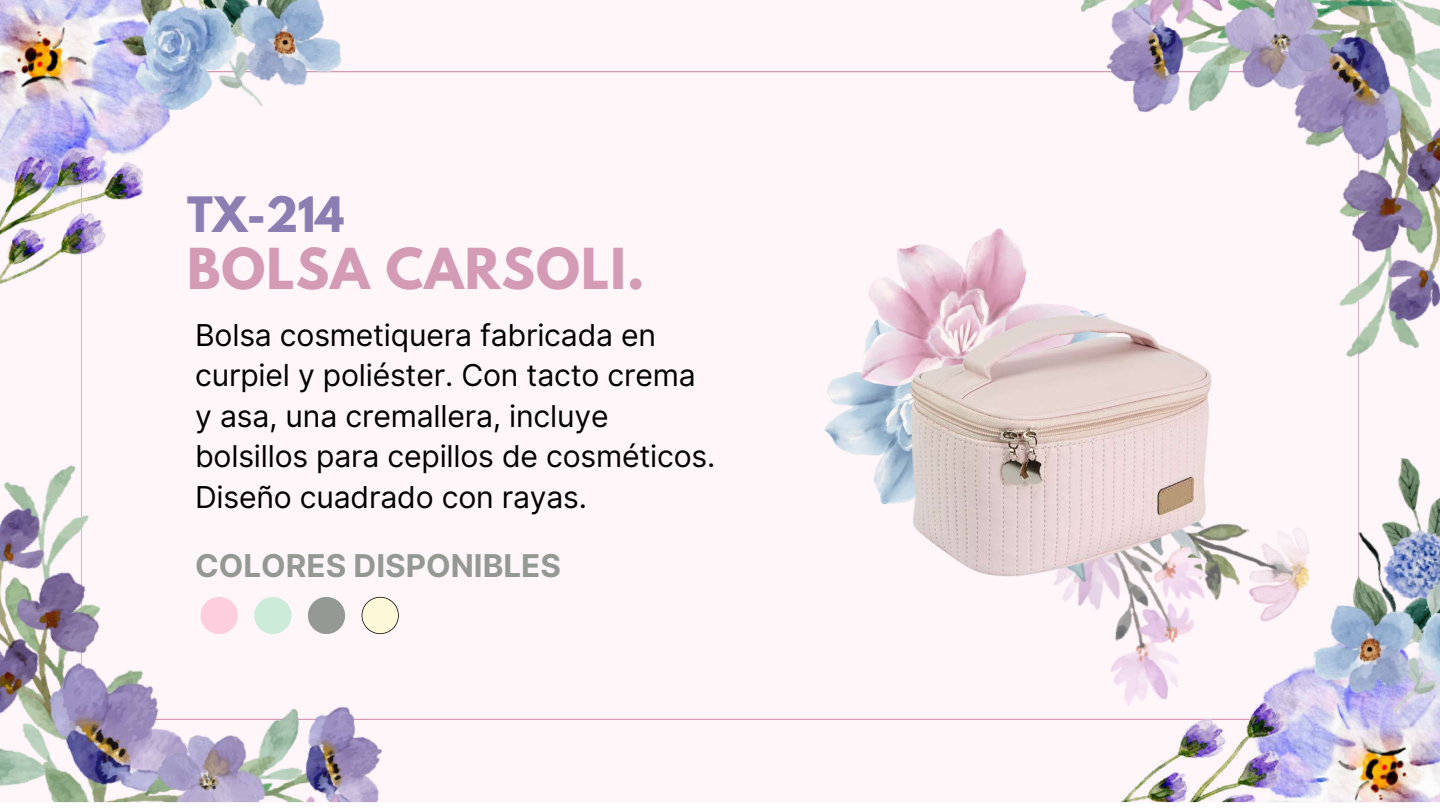
<style>
.page{position:relative;width:1440px;height:810px;background:#fff}
.page>*{position:absolute;margin:0;border:0;box-sizing:border-box;transform-origin:0 0}
.t1{font:700 50px "League Spartan";letter-spacing:.02em;color:#d49bb4}
.t2{font:700 43.2px "League Spartan";color:#8b7eb3}
.t3{font:700 31.4px "Inter";color:#949994}
.t4{font:30.1px/40.5px "Inter";letter-spacing:-.005em;color:#000}
</style>
<div class="page">
<div style="left:0;top:0;width:1440px;height:802px;background:#fff6fa"></div>
<img style="left:0;top:456px;width:205px;height:346px">
<img style="left:83px;top:697px;width:325px;height:105px">
<img style="left:1297px;top:0;width:143px;height:365px">
<img style="left:1080px;top:0;width:323px;height:119px">
<img style="left:0;top:0;width:162px;height:146px">
<img style="left:0;top:146px;width:144px;height:290px">
<img style="left:114px;top:0;width:235px;height:130px">
<img style="left:1304px;top:720px;width:136px;height:82px">
<img style="left:1120px;top:720px;width:184px;height:82px">
<img style="left:1306px;top:449px;width:134px;height:272px">
<div style="left:201px;top:597px;width:37px;height:37px;background:#fdcede;border-radius:19px"></div>
<div style="left:254px;top:597px;width:38px;height:37px;background:#ccebd9;border-radius:19px"></div>
<div style="left:308px;top:597px;width:37px;height:37px;background:#949994;border-radius:19px"></div>
<svg style="left:362px;top:597px;width:37px;height:37px"></svg>
<img style="left:787px;top:172px;width:548px;height:548px">
<h2 class="t2" style="left:187px;top:181px;width:159px">TX-214</h2>
<h1 class="t1" style="left:187px;top:230px;width:459px">BOLSA CARSOLI.</h1>
<p class="t4" style="left:195px;top:315px;width:522px">Bolsa cosmetiquera fabricada en curpiel y poliéster. Con tacto crema y asa, una cremallera, incluye bolsillos para cepillos de cosméticos.<br>Diseño cuadrado con rayas.</p>
<p class="t3" style="left:195px;top:543px;width:367px">COLORES DISPONIBLES</p>
</div>
